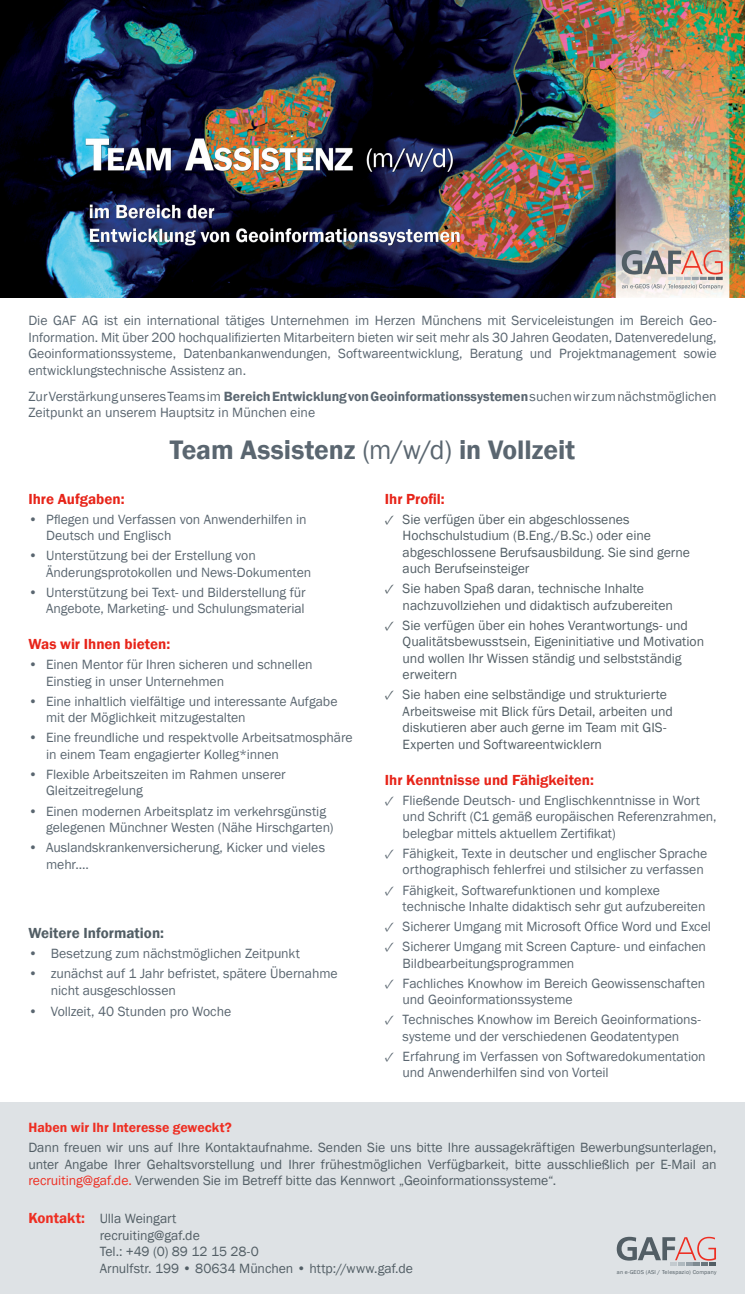
<style>
.page{position:relative;width:745px;height:1294px;background:#fff}
.page>*{position:absolute;margin:0;border:0;box-sizing:border-box;transform-origin:0 0}
.t1{font:600 27.5px "Franklin Gothic";letter-spacing:-.005em;color:#5a6670}
.Liste{font:600 15px "Franklin Gothic";color:#e72419}
.t2{font:600 15px "Franklin Gothic";color:#525e65}
.t3{font:13.75px/16.5px "Franklin Gothic";letter-spacing:-.005em;color:#5a6670}
.t4{font:13.75px/16.5px "Franklin Gothic";letter-spacing:-.005em;color:#525e65}
.t5{font:600 13.75px "Franklin Gothic";color:#ee2e22}
.t6{font:5.75px "Franklin Gothic";letter-spacing:.03em;color:#525e65}
.s1{font-weight:600}
.s2{font-weight:400}
.s3{font-family:"Minion Pro"}
.s4{color:#ee2e22}
.s5{font-weight:600;font-size:15px;color:#ee2e22}
</style>
<div class="page">
<div style="left:0;top:1102px;width:744px;height:191px;background:#dee2e5"></div>
<img style="left:0;top:0;width:744px;height:297px">
<svg style="left:616px;top:1236px;width:99px;height:29px"></svg>
<p class="t3" style="left:28px;top:313px;width:689px;text-align:justify">Die GAF AG ist ein international tätiges Unternehmen im Herzen Münchens mit Serviceleistungen im Bereich Geo-Information. Mit über 200 hochqualifizierten Mitarbeitern bieten wir seit mehr als 30 Jahren Geodaten, Datenveredelung, Geoinformationssysteme, Datenbankanwendungen, Softwareentwicklung, Beratung und Projektmanagement sowie entwicklungstechnische Assistenz an.</p>
<p class="t3" style="left:28px;top:388px;width:689px">Zur Verstärkung unseres Teams im <span class="s1">Bereich Entwicklung von Geoinformationssystemen</span> suchen wir zum nächstmöglichen<br>Zeitpunkt an unserem Hauptsitz in München eine</p>
<p class="t1" style="left:170px;top:432px;width:406px">Team Assistenz <span class="s2">(m/w/d)</span> in Vollzeit</p>
<p class="Liste" style="left:28px;top:489px;width:98px">Ihre Aufgaben:</p>
<p class="t3" style="left:46px;top:511px;width:262px;text-indent:-18px">• Pflegen und Verfassen von Anwenderhilfen in<br>Deutsch und Englisch</p>
<p class="t3" style="left:46px;top:547px;width:266px;text-indent:-18px">• Unterstützung bei der Erstellung von<br>Änderungsprotokollen und News-Dokumenten</p>
<p class="t3" style="left:28px;top:584px;width:278px;text-align:right">• Unterstützung bei Text- und Bilderstellung für<br>Angebote, Marketing- und Schulungsmaterial</p>
<p class="Liste" style="left:28px;top:635px;width:143px">Was wir Ihnen bieten:</p>
<p class="t3" style="left:46px;top:656px;width:268px;text-indent:-18px">• Einen Mentor für Ihren sicheren und schnellen<br>Einstieg in unser Unternehmen</p>
<p class="t3" style="left:46px;top:693px;width:293px;text-indent:-18px">• Eine inhaltlich vielfältige und interessante Aufgabe mit der Möglichkeit mitzugestalten</p>
<p class="t3" style="left:46px;top:729px;width:308px;text-indent:-18px">• Eine freundliche und respektvolle Arbeitsatmosphäre in einem Team engagierter Kolleg*innen</p>
<p class="t3" style="left:46px;top:766px;width:241px;text-indent:-18px">• Flexible Arbeitszeiten im Rahmen unserer<br>Gleitzeitregelung</p>
<p class="t3" style="left:46px;top:803px;width:289px;text-indent:-18px">• Einen modernen Arbeitsplatz im verkehrsgünstig gelegenen Münchner Westen (Nähe Hirschgarten)</p>
<p class="t3" style="left:46px;top:839px;width:280px;text-indent:-18px">• Auslandskrankenversicherung, Kicker und vieles mehr....</p>
<p class="t2" style="left:28px;top:923px;width:137px">Weitere Information:</p>
<p class="t3" style="left:28px;top:945px;width:273px">• Besetzung zum nächstmöglichen Zeitpunkt</p>
<p class="t3" style="left:51px;top:965px;width:288px;text-indent:-23px">• zunächst auf 1 Jahr befristet, spätere Übernahme nicht ausgeschlossen</p>
<p class="t3" style="left:28px;top:1003px;width:204px">• Vollzeit, 40 Stunden pro Woche</p>
<p class="Liste" style="left:384px;top:489px;width:61px">Ihr Profil:</p>
<p class="t4" style="left:402px;top:511px;width:289px;text-indent:-18px"><span class="s3">✓</span> Sie verfügen über ein abgeschlossenes Hochschulstudium (B.Eng./B.Sc.) oder eine abgeschlossene Berufsausbildung. Sie sind gerne auch Berufseinsteiger</p>
<p class="t4" style="left:402px;top:580px;width:271px;text-indent:-18px"><span class="s3">✓</span> Sie haben Spaß daran, technische Inhalte nachzuvollziehen und didaktisch aufzubereiten</p>
<p class="t4" style="left:402px;top:617px;width:303px;text-indent:-18px"><span class="s3">✓</span> Sie verfügen über ein hohes Verantwortungs- und Qualitätsbewusstsein, Eigeninitiative und Motivation und wollen Ihr Wissen ständig und selbstständig erweitern</p>
<p class="t4" style="left:402px;top:686px;width:271px;text-indent:-18px"><span class="s3">✓</span> Sie haben eine selbständige und strukturierte Arbeitsweise mit Blick fürs Detail, arbeiten und diskutieren aber auch gerne im Team mit GIS-Experten und Softwareentwicklern</p>
<p class="Liste" style="left:384px;top:770px;width:210px">Ihr Kenntnisse und Fähigkeiten:</p>
<p class="t3" style="left:402px;top:792px;width:315px;text-indent:-18px"><span class="s3">✓</span> Fließende Deutsch- und Englischkenntnisse in Wort und Schrift (C1 gemäß europäischen Referenzrahmen, belegbar mittels aktuellem Zertifikat)</p>
<p class="t3" style="left:384px;top:845px;width:324px;text-align:right"><span class="s3">✓</span> Fähigkeit, Texte in deutscher und englischer Sprache orthographisch fehlerfrei und stilsicher zu verfassen</p>
<p class="t3" style="left:402px;top:882px;width:304px;text-indent:-18px"><span class="s3">✓</span> Fähigkeit, Softwarefunktionen und komplexe technische Inhalte didaktisch sehr gut aufzubereiten</p>
<p class="t3" style="left:384px;top:918px;width:327px"><span class="s3">✓</span> Sicherer Umgang mit Microsoft Office Word und Excel</p>
<p class="t3" style="left:402px;top:938px;width:305px;text-indent:-18px"><span class="s3">✓</span> Sicherer Umgang mit Screen Capture- und einfachen<br>Bildbearbeitungsprogrammen</p>
<p class="t3" style="left:402px;top:975px;width:304px;text-indent:-18px"><span class="s3">✓</span> Fachliches Knowhow im Bereich Geowissenschaften und Geoinformationssysteme</p>
<p class="t3" style="left:384px;top:1011px;width:317px;text-align:center"><span class="s3">✓</span> Technisches Knowhow im Bereich Geoinformations&shy;systeme und der verschiedenen Geodatentypen</p>
<p class="t3" style="left:402px;top:1048px;width:304px;text-indent:-18px"><span class="s3">✓</span> Erfahrung im Verfassen von Softwaredokumentation und Anwenderhilfen sind von Vorteil</p>
<p class="t5" style="left:28px;top:1119px;width:205px">Haben wir Ihr Interesse geweckt?</p>
<p class="t4" style="left:28px;top:1139px;width:689px;text-align:justify">Dann freuen wir uns auf Ihre Kontaktaufnahme. Senden Sie uns bitte Ihre aussagekräftigen Bewerbungsunterlagen, unter Angabe Ihrer Gehaltsvorstellung und Ihrer frühestmöglichen Verfügbarkeit, bitte ausschließlich per E-Mail an <span class="s4">recruiting@gaf.de.</span> Verwenden Sie im Betreff bitte das Kennwort „Geoinformationssysteme“.</p>
<p class="t4" style="left:28px;top:1210px;width:149px"><span class="s5">Kontakt:</span> Ulla Weingart</p>
<p class="t4" style="left:100px;top:1227px;width:102px">recruiting@gaf.de</p>
<p class="t4" style="left:100px;top:1243px;width:161px">Tel.: +49 (0) 89 12 15 28-0</p>
<p class="t4" style="left:100px;top:1260px;width:315px">Arnulfstr. 199 • 80634 München • http://www.gaf.de</p>
<p class="t6" style="left:616px;top:1268px;width:101px">an e-GEOS (ASI / Telespazio) Company</p>
</div>
